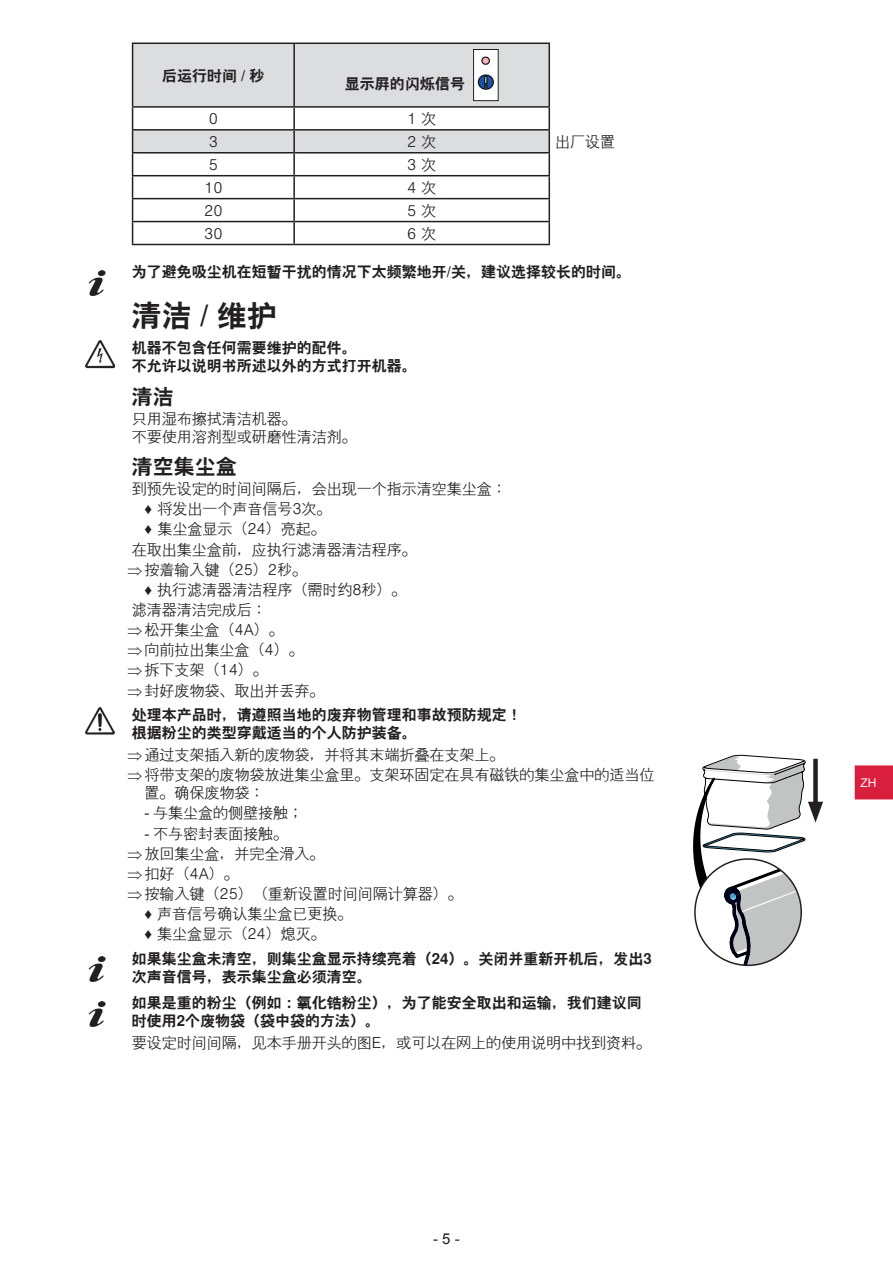
<style>
.page{position:relative;width:893px;height:1263px;background:#fff}
.page>*{position:absolute;margin:0;border:0;box-sizing:border-box;transform-origin:0 0}
.t1{font:700 30px "Nimbus Sans Global J";color:#231f20}
.t2{font:700 21px "Nimbus Sans Global J";color:#231f20}
.t3{font:300 15px/18px "Nimbus Sans Global J";color:#231f20}
.t4{font:700 15px/18px "Nimbus Sans Global J";color:#231f20}
.t5{font:15px "Arial";color:#231f20}
.t6{font:12px "Arial";color:#fff}
.s1{font-family:"Arial";font-weight:400}
</style>
<div class="page">
<div style="left:855px;top:766px;width:37px;height:33px;background:#da1e3d"></div>
<div style="left:855px;top:765px;width:38px;height:34px;border:2px solid #da1e3d"></div>
<svg style="left:133px;top:44px;width:416px;height:108px;fill:#dcdddf"></svg>
<hr style="left:132px;top:43px;width:162px;height:1px;background:#231f20">
<hr style="left:132px;top:44px;width:1px;height:62px;background:#231f20">
<hr style="left:294px;top:43px;width:256px;height:1px;background:#231f20">
<hr style="left:293px;top:44px;width:2px;height:62px;background:#231f20">
<hr style="left:132px;top:106px;width:162px;height:2px;background:#231f20">
<hr style="left:294px;top:106px;width:256px;height:2px;background:#231f20">
<hr style="left:293px;top:108px;width:2px;height:21px;background:#231f20">
<hr style="left:132px;top:129px;width:162px;height:2px;background:#231f20">
<hr style="left:132px;top:152px;width:162px;height:2px;background:#231f20">
<hr style="left:293px;top:154px;width:2px;height:21px;background:#231f20">
<hr style="left:132px;top:175px;width:162px;height:1px;background:#231f20">
<hr style="left:294px;top:175px;width:256px;height:1px;background:#231f20">
<hr style="left:293px;top:176px;width:2px;height:22px;background:#231f20">
<hr style="left:132px;top:198px;width:162px;height:1px;background:#231f20">
<hr style="left:294px;top:198px;width:256px;height:1px;background:#231f20">
<hr style="left:293px;top:199px;width:2px;height:22px;background:#231f20">
<hr style="left:132px;top:221px;width:162px;height:1px;background:#231f20">
<svg style="left:132px;top:108px;width:1px;height:136px"></svg>
<hr style="left:294px;top:221px;width:256px;height:1px;background:#231f20">
<hr style="left:293px;top:222px;width:2px;height:22px;background:#231f20">
<hr style="left:132px;top:244px;width:162px;height:1px;background:#231f20">
<hr style="left:294px;top:244px;width:256px;height:1px;background:#231f20">
<hr style="left:549px;top:44px;width:1px;height:62px;background:#231f20">
<hr style="left:294px;top:129px;width:256px;height:2px;background:#231f20">
<hr style="left:293px;top:131px;width:2px;height:21px;background:#231f20">
<svg style="left:549px;top:108px;width:1px;height:136px"></svg>
<hr style="left:294px;top:152px;width:256px;height:2px;background:#231f20">
<img style="left:475px;top:51px;width:21px;height:48px">
<div style="left:473px;top:49px;width:25px;height:52px;border:1px solid #231f20"></div>
<img style="left:88px;top:271px;width:18px;height:24px">
<img style="left:85px;top:341px;width:30px;height:28px">
<img style="left:85px;top:708px;width:30px;height:27px">
<img style="left:88px;top:957px;width:18px;height:24px">
<img style="left:88px;top:1001px;width:18px;height:25px">
<svg style="left:693px;top:754px;width:130px;height:211px"></svg>
<div style="left:694px;top:858px;width:108px;height:108px;border:2px solid #231f20;border-radius:50%"></div>
<p class="t4" style="left:162px;top:66px;width:104px">后运行时间 / 秒</p>
<p class="t4" style="left:345px;top:75px;width:121px">显示屏的闪烁信号</p>
<p class="t3" style="left:209px;top:110px;width:11px">0</p>
<p class="t3" style="left:407px;top:110px;width:31px">1 次</p>
<p class="t3" style="left:209px;top:133px;width:11px">3</p>
<p class="t3" style="left:407px;top:133px;width:31px">2 次</p>
<p class="t3" style="left:555px;top:133px;width:61px">出厂设置</p>
<p class="t3" style="left:209px;top:156px;width:11px">5</p>
<p class="t3" style="left:407px;top:156px;width:31px">3 次</p>
<p class="t3" style="left:204px;top:178px;width:20px">10</p>
<p class="t3" style="left:407px;top:178px;width:31px">4 次</p>
<p class="t3" style="left:204px;top:201px;width:20px">20</p>
<p class="t3" style="left:407px;top:201px;width:31px">5 次</p>
<p class="t3" style="left:204px;top:224px;width:20px">30</p>
<p class="t3" style="left:407px;top:224px;width:31px">6 次</p>
<p class="t4" style="left:132px;top:263px;width:501px">为了避免吸尘机在短暂干扰的情况下太频繁地开/关，建议选择较长的时间。</p>
<h1 class="t1" style="left:132px;top:298px;width:147px">清洁 / 维护</h1>
<p class="t4" style="left:132px;top:338px;width:286px">机器不包含任何需要维护的配件。<br>不允许以说明书所述以外的方式打开机器。</p>
<h2 class="t2" style="left:132px;top:385px;width:43px">清洁</h2>
<p class="t3" style="left:132px;top:410px;width:226px">只用湿布擦拭清洁机器。<br>不要使用溶剂型或研磨性清洁剂。</p>
<h2 class="t2" style="left:132px;top:454px;width:106px">清空集尘盒</h2>
<p class="t3" style="left:132px;top:480px;width:376px">到预先设定的时间间隔后，会出现一个指示清空集尘盒：</p>
<p class="t3" style="left:145px;top:500px;width:188px"><span class="s1">♦</span> 将发出一个声音信号3次。</p>
<p class="t3" style="left:145px;top:520px;width:183px"><span class="s1">♦</span> 集尘盒显示（24）亮起。</p>
<p class="t3" style="left:132px;top:540px;width:286px">在取出集尘盒前，应执行滤清器清洁程序。</p>
<p class="t3" style="left:128px;top:560px;width:181px">⇒按着输入键（25）2秒。</p>
<p class="t3" style="left:145px;top:581px;width:263px"><span class="s1">♦</span> 执行滤清器清洁程序（需时约8秒）。</p>
<p class="t3" style="left:132px;top:601px;width:136px">滤清器清洁完成后：</p>
<p class="t3" style="left:128px;top:621px;width:158px">⇒松开集尘盒（4A）。</p>
<p class="t3" style="left:128px;top:641px;width:178px">⇒向前拉出集尘盒（4）。</p>
<p class="t3" style="left:128px;top:661px;width:142px">⇒拆下支架（14）。</p>
<p class="t3" style="left:128px;top:681px;width:199px">⇒封好废物袋、取出并丢弃。</p>
<p class="t4" style="left:132px;top:706px;width:391px">处理本产品时，请遵照当地的废弃物管理和事故预防规定！根据粉尘的类型穿戴适当的个人防护装备。</p>
<p class="t3" style="left:128px;top:745px;width:529px;line-height:20.1px">⇒通过支架插入新的废物袋，并将其末端折叠在支架上。<br>⇒将带支架的废物袋放进集尘盒里。支架环固定在具有磁铁的集尘盒中的适当位</p>
<p class="t3" style="left:145px;top:784px;width:121px">置。确保废物袋：</p>
<p class="t3" style="left:145px;top:804px;width:160px"><span class="s1">-</span> 与集尘盒的侧壁接触；</p>
<p class="t3" style="left:145px;top:824px;width:145px"><span class="s1">-</span> 不与密封表面接触。</p>
<p class="t3" style="left:128px;top:844px;width:199px">⇒放回集尘盒，并完全滑入。</p>
<p class="t3" style="left:128px;top:864px;width:113px">⇒扣好（4A）。</p>
<p class="t3" style="left:128px;top:885px;width:337px">⇒按输入键（25）（重新设置时间间隔计算器）。</p>
<p class="t3" style="left:145px;top:905px;width:209px"><span class="s1">♦</span> 声音信号确认集尘盒已更换。</p>
<p class="t3" style="left:145px;top:925px;width:183px"><span class="s1">♦</span> 集尘盒显示（24）熄灭。</p>
<p class="t4" style="left:132px;top:949px;width:522px">如果集尘盒未清空，则集尘盒显示持续亮着（24）。关闭并重新开机后，发出3次声音信号，表示集尘盒必须清空。</p>
<p class="t4" style="left:132px;top:994px;width:511px">如果是重的粉尘（例如：氧化锆粉尘），为了能安全取出和运输，我们建议同时使用2个废物袋（袋中袋的方法）。</p>
<p class="t3" style="left:132px;top:1034px;width:521px">要设定时间间隔，见本手册开头的图E，或可以在网上的使用说明中找到资料。</p>
<p class="t5" style="left:433px;top:1229px;width:28px">- 5 -</p>
<p class="t6" style="left:860px;top:775px;width:17px">ZH</p>
</div>
